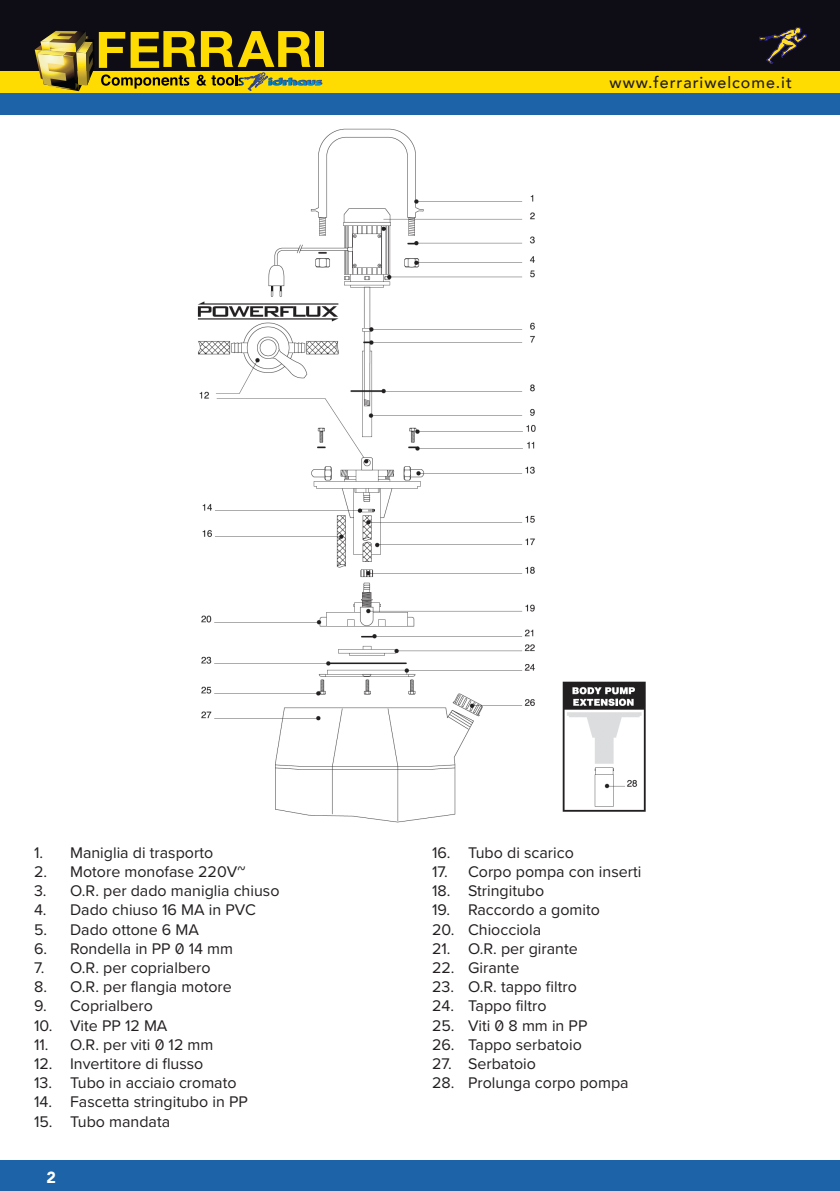
<style>
.page{position:relative;width:840px;height:1191px;background:#fff}
.page>*{position:absolute;margin:0;border:0;box-sizing:border-box;transform-origin:0 0}
.t1{font:16px "Proxima Nova";color:#231f20}
.t2{font:500 16px "Avenir";letter-spacing:.06em;color:#231f20}
.t3{font:900 16px "Avenir";color:#fff}
</style>
<div class="page">
<div style="left:0;top:71px;width:839px;height:22px;background:#ffdc01"></div>
<hr style="left:839px;top:1159px;width:1px;height:32px;background:#1c63a7">
<div style="left:0;top:1159px;width:839px;height:32px;background:#1c63a7"></div>
<svg style="left:839px;top:71px;width:1px;height:44px"></svg>
<div style="left:0;top:93px;width:839px;height:22px;background:#1c63a7"></div>
<hr style="left:839px;top:0;width:1px;height:71px;background:#0e0c14">
<div style="left:0;top:0;width:839px;height:71px;background:#0e0c14"></div>
<div style="left:315px;top:31px;width:9px;height:36px;background:#ffdc01"></div>
<svg style="left:35px;top:31px;width:287px;height:60px"></svg>
<svg style="left:759px;top:27px;width:47px;height:37px"></svg>
<img style="left:197px;top:128px;width:449px;height:695px">
<p class="t2" style="left:609px;top:69px;width:184px">www.ferrariwelcome.it</p>
<p class="t1" style="left:34px;top:840px;width:180px">1. Maniglia di trasporto</p>
<p class="t1" style="left:34px;top:859px;width:213px">2. Motore monofase 220V~</p>
<p class="t1" style="left:34px;top:879px;width:247px">3. O.R. per dado maniglia chiuso</p>
<p class="t1" style="left:34px;top:898px;width:223px">4. Dado chiuso 16 MA in PVC</p>
<p class="t1" style="left:34px;top:917px;width:166px">5. Dado ottone 6 MA</p>
<p class="t1" style="left:34px;top:936px;width:200px">6. Rondella in PP 0 14 mm</p>
<p class="t1" style="left:34px;top:955px;width:178px">7. O.R. per coprialbero</p>
<p class="t1" style="left:34px;top:975px;width:199px">8. O.R. per flangia motore</p>
<p class="t1" style="left:34px;top:994px;width:120px">9. Coprialbero</p>
<p class="t1" style="left:34px;top:1013px;width:135px">10. Vite PP 12 MA</p>
<p class="t1" style="left:34px;top:1032px;width:181px">11. O.R. per viti 0 12 mm</p>
<p class="t1" style="left:34px;top:1051px;width:171px">12. Invertitore di flusso</p>
<p class="t1" style="left:34px;top:1071px;width:204px">13. Tubo in acciaio cromato</p>
<p class="t1" style="left:34px;top:1090px;width:215px">14. Fascetta stringitubo in PP</p>
<p class="t1" style="left:34px;top:1109px;width:138px">15. Tubo mandata</p>
<p class="t3" style="left:46px;top:1163px;width:11px">2</p>
<p class="t1" style="left:432px;top:840px;width:143px">16. Tubo di scarico</p>
<p class="t1" style="left:432px;top:859px;width:211px">17. Corpo pompa con inserti</p>
<p class="t1" style="left:432px;top:879px;width:114px">18. Stringitubo</p>
<p class="t1" style="left:432px;top:898px;width:169px">19. Raccordo a gomito</p>
<p class="t1" style="left:432px;top:917px;width:111px">20. Chiocciola</p>
<p class="t1" style="left:432px;top:936px;width:147px">21. O.R. per girante</p>
<p class="t1" style="left:432px;top:955px;width:89px">22. Girante</p>
<p class="t1" style="left:432px;top:975px;width:146px">23. O.R. tappo filtro</p>
<p class="t1" style="left:432px;top:994px;width:116px">24. Tappo filtro</p>
<p class="t1" style="left:432px;top:1013px;width:157px">25. Viti 0 8 mm in PP</p>
<p class="t1" style="left:432px;top:1032px;width:151px">26. Tappo serbatoio</p>
<p class="t1" style="left:432px;top:1051px;width:105px">27. Serbatoio</p>
<p class="t1" style="left:432px;top:1071px;width:198px">28. Prolunga corpo pompa</p>
</div>
